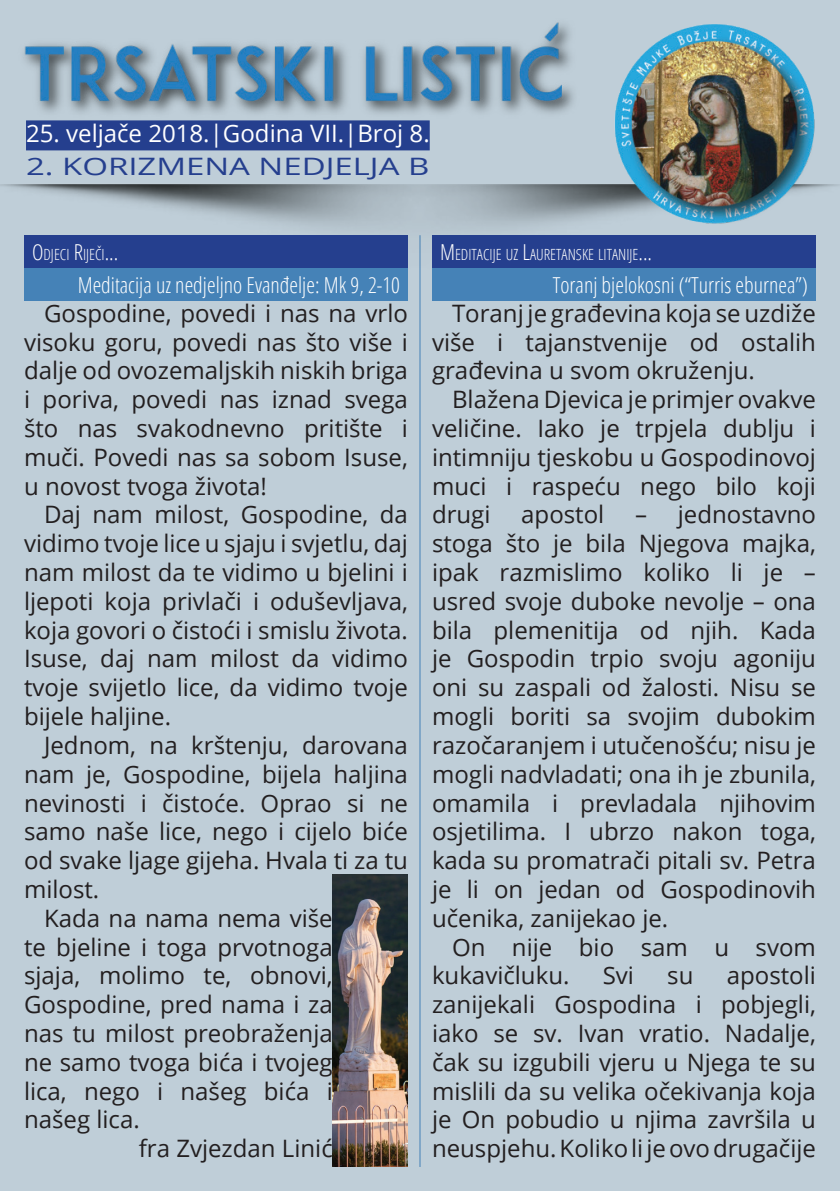
<style>
.page{position:relative;width:840px;height:1191px;background:#fff}
.page>*{position:absolute;margin:0;border:0;box-sizing:border-box;transform-origin:0 0}
.t1{font:24px/28.8px "Open Sans";color:#231f20;text-align:justify}
.t2{font:24px "Open Sans";color:#fff}
.t3{font:24px "Open Sans";color:#253f8e;scale:1.37 1}
.t4{font:300 condensed 22px "Open Sans";color:#fff}
.t5{font:300 condensed 15.4px "Open Sans";color:#fff}
.s1{font-size:22px}
</style>
<div class="page">
<div style="left:0;top:610px;width:839px;height:581px;background:#bfced8"></div>
<hr style="left:419px;top:235px;width:1px;height:932px;background:#4582b7">
<div style="left:0;top:0;width:839px;height:610px;background:#bfced8"></div>
<img style="left:545px;top:0;width:294px;height:289px">
<img style="left:15px;top:12px;width:567px;height:109px">
<div style="left:26px;top:120px;width:403px;height:30px;background:#253f8e"></div>
<div style="left:24px;top:235px;width:384px;height:33px;background:#253f8e"></div>
<div style="left:24px;top:268px;width:384px;height:33px;background:#4582b7"></div>
<div style="left:432px;top:235px;width:383px;height:33px;background:#253f8e"></div>
<div style="left:432px;top:268px;width:383px;height:33px;background:#4582b7"></div>
<img style="left:332px;top:874px;width:76px;height:293px">
<p class="t2" style="left:26px;top:117px;width:405px">25. veljače 2018.|Godina VII.|Broj 8.</p>
<p class="t3" style="left:26px;top:150px;width:296px">2. KORIZMENA NEDJELJA B</p>
<p class="t5" style="left:32px;top:244px;width:88px"><span class="s1">O</span>DJECI <span class="s1">R</span>IJEČI<span class="s1">...</span></p>
<p class="t4" style="left:78px;top:270px;width:323px">Meditacija uz nedjeljno Evanđelje: Mk 9, 2-10</p>
<p class="t1" style="left:24px;top:298px;width:385px;text-indent:20px">Gospodine, povedi i nas na vrlo visoku goru, povedi nas što više i dalje od ovozemaljskih niskih briga i poriva, povedi nas iznad svega što nas svakodnevno pritište i muči. Povedi nas sa sobom Isuse, u novost tvoga života!</p>
<p class="t1" style="left:24px;top:499px;width:385px;text-indent:20px">Daj nam milost, Gospodine, da vidimo tvoje lice u sjaju i svjetlu, daj nam milost da te vidimo u bjelini i ljepoti koja privlači i oduševljava, koja govori o čistoći i smislu života.<br>Isuse, daj nam milost da vidimo tvoje svijetlo lice, da vidimo tvoje bijele haljine.</p>
<p class="t1" style="left:24px;top:730px;width:385px;text-indent:20px">Jednom, na krštenju, darovana nam je, Gospodine, bijela haljina nevinosti i čistoće. Oprao si ne samo naše lice, nego i cijelo biće od svake ljage gijeha. Hvala ti za tu milost.</p>
<p class="t1" style="left:24px;top:903px;width:310px;text-indent:20px">Kada na nama nema više te bjeline i toga prvotnoga sjaja, molimo te, obnovi, Gospodine, pred nama i za nas tu milost preobraženja ne samo tvoga bića i tvojeg lica, nego i našeg bića i našeg lica.</p>
<p class="t1" style="left:139px;top:1133px;width:195px">fra Zvjezdan Linić</p>
<p class="t5" style="left:440px;top:244px;width:213px"><span class="s1">M</span>EDITACIJE UZ <span class="s1">L</span>AURETANSKE LITANIJE<span class="s1">...</span></p>
<p class="t4" style="left:552px;top:270px;width:256px">Toranj bjelokosni (“Turris eburnea”)</p>
<p class="t1" style="left:432px;top:298px;width:385px;text-indent:20px">Toranj je građevina koja se uzdiže više i tajanstvenije od ostalih građevina u svom okruženju.</p>
<p class="t1" style="left:432px;top:384px;width:385px;text-indent:20px">Blažena Djevica je primjer ovakve veličine. Iako je trpjela dublju i intimniju tjeskobu u Gospodinovoj muci i raspeću nego bilo koji drugi</p>
<p class="t1" style="left:432px;top:499px;width:385px;text-indent:203px">– jednostavno stoga što je bila Njegova majka, ipak razmislimo koliko li je – usred svoje duboke nevolje – ona bila plemenitija od njih. Kada je Gospodin trpio svoju agoniju oni su zaspali od žalosti. Nisu se mogli boriti sa svojim dubokim razočaranjem i utučenošću; nisu je mogli nadvladati; ona ih je zbunila, omamila i prevladala njihovim osjetilima. I ubrzo nakon toga, kada su promatrači pitali sv. Petra je li on jedan od Gospodinovih učenika, zanijekao je.</p>
<p class="t1" style="left:432px;top:931px;width:385px;text-indent:20px">On nije bio sam u svom kukavičluku.</p>
<p class="t1" style="left:521px;top:499px;width:85px">apostol</p>
<p class="t1" style="left:432px;top:960px;width:385px;text-indent:294px">apostoli zanijekali Gospodina i pobjegli, iako se sv. Ivan vratio. Nadalje, čak su izgubili vjeru u Njega te su mislili da su velika očekivanja koja je On pobudio u njima završila u neuspjehu. Koliko li je ovo drugačije</p>
<p class="t1" style="left:602px;top:960px;width:33px">Svi</p>
<p class="t1" style="left:667px;top:960px;width:28px">su</p>
</div>
